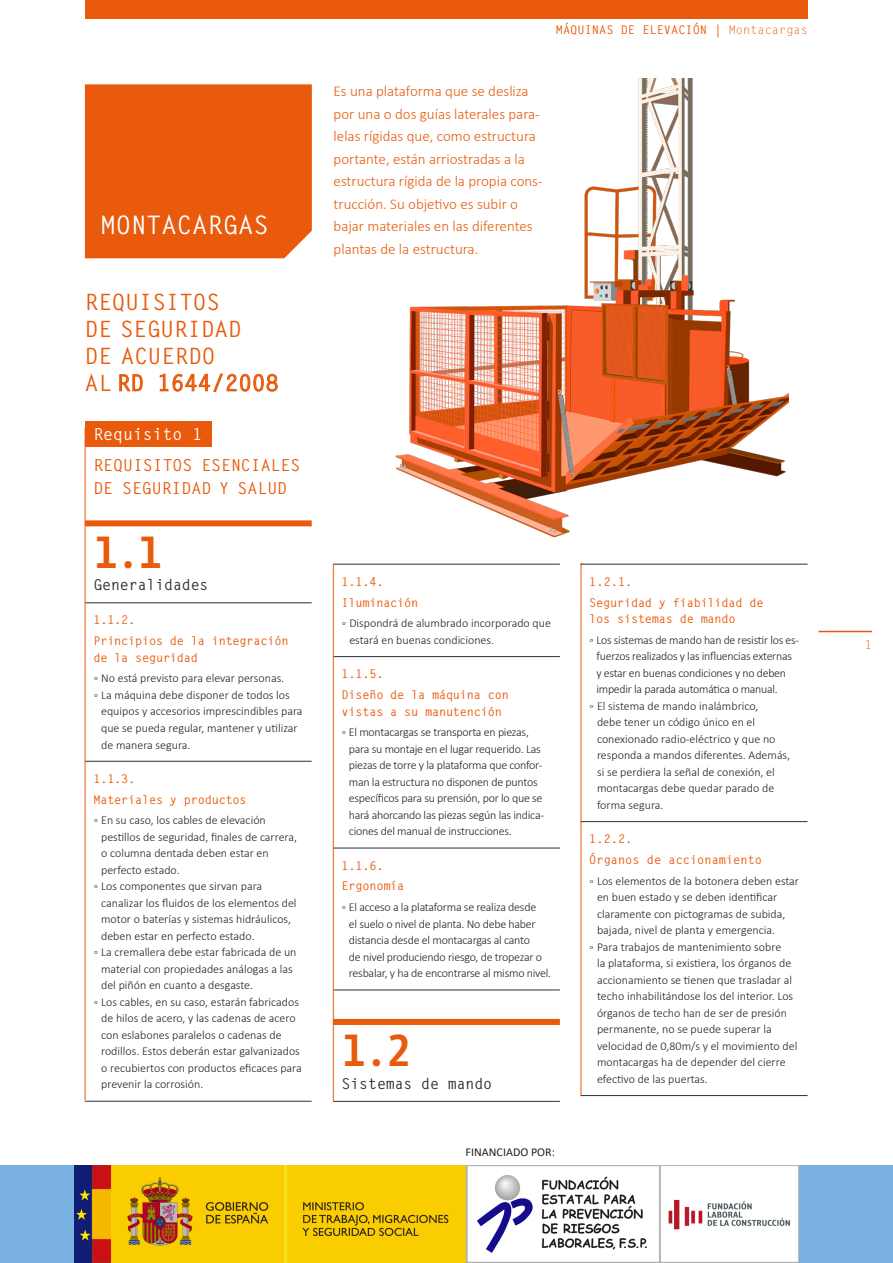
<style>
.page{position:relative;width:893px;height:1263px;background:#fff}
.page>*{position:absolute;margin:0;border:0;box-sizing:border-box;transform-origin:0 0}
.List_Paragraph{font:600 43.5px "Botanika Mono";color:#e95a0c}
.List_Paragraph-2{font:700 25.5px "Letter Gothic Std";color:#fff}
.List_Paragraph-3{font:700 22.5px/27px "Letter Gothic Std";color:#e95a0c}
.List_Paragraph-4{font:700 16.5px/22.5px "Letter Gothic Std";color:#e95a0c}
.List_Paragraph-5{font:700 16.5px "Letter Gothic Std";color:#fff}
.t1{font:300 15px/22.5px "Calibri";color:#e95a0c}
.List_Paragraph-6{font:700 15px "Letter Gothic Std";letter-spacing:-.01em;color:#312f30}
.t2{font:300 12px/16.5px "Calibri";color:#231f20}
.t3{font:300 12px/16.5px "Calibri";letter-spacing:-.02em;color:#231f20}
.t4{font:700 12px/16.5px "Letter Gothic Std";letter-spacing:-.02em;color:#e95a0c}
.t5{font:700 12px "Letter Gothic Std";color:#e95a0c}
.t6{font:12px "Calibri";color:#231f20}
.t7{font:12px "Letter Gothic Std";color:#e95a0c}
.s1{font-weight:400}
</style>
<div class="page">
<hr style="left:819px;top:631px;width:53px;height:1px;background:#e95a0c">
<div style="left:85px;top:0;width:723px;height:19px;background:#e95a0c"></div>
<div style="left:85px;top:84px;width:227px;height:174px;background:#e95a0c"></div>
<div style="left:85px;top:520px;width:227px;height:6px;background:#e95a0c"></div>
<hr style="left:85px;top:602px;width:227px;height:1px;background:#312f30">
<hr style="left:85px;top:761px;width:227px;height:1px;background:#312f30">
<hr style="left:85px;top:1101px;width:227px;height:1px;background:#312f30">
<hr style="left:333px;top:990px;width:227px;height:1px;background:#312f30">
<hr style="left:333px;top:564px;width:227px;height:1px;background:#312f30">
<hr style="left:333px;top:656px;width:227px;height:1px;background:#312f30">
<hr style="left:333px;top:848px;width:227px;height:1px;background:#312f30">
<hr style="left:333px;top:1101px;width:227px;height:1px;background:#312f30">
<div style="left:333px;top:1019px;width:227px;height:6px;background:#e95a0c"></div>
<div style="left:85px;top:421px;width:127px;height:25px;background:#e95a0c"></div>
<hr style="left:333px;top:564px;width:1px;height:537px;background:#e95a0c">
<hr style="left:581px;top:563px;width:1px;height:533px;background:#e95a0c">
<hr style="left:85px;top:428px;width:1px;height:672px;background:#e95a0c">
<svg style="left:119px;top:374px;width:24px;height:18px"></svg>
<svg style="left:159px;top:373px;width:119px;height:19px"></svg>
<div style="left:0;top:1165px;width:893px;height:98px;background:#7ab2e1"></div>
<img style="left:74px;top:1165px;width:725px;height:98px">
<img style="left:395px;top:79px;width:394px;height:459px">
<hr style="left:581px;top:564px;width:227px;height:1px;background:#312f30">
<hr style="left:581px;top:821px;width:227px;height:1px;background:#312f30">
<hr style="left:581px;top:1095px;width:227px;height:1px;background:#312f30">
<p class="List_Paragraph-2" style="left:100px;top:209px;width:170px">MONTACARGAS</p>
<p class="List_Paragraph-3" style="left:85px;top:289px;width:195px">REQUISITOS<br>DE SEGURIDAD<br>DE ACUERDO<br>AL RD 1644/2008</p>
<p class="List_Paragraph-5" style="left:93px;top:424px;width:110px">Requisito 1</p>
<p class="List_Paragraph-4" style="left:93px;top:454px;width:208px">REQUISITOS ESENCIALES<br>DE SEGURIDAD Y SALUD</p>
<p class="List_Paragraph" style="left:93px;top:526px;width:72px">1.1</p>
<p class="List_Paragraph-6" style="left:93px;top:575px;width:117px">Generalidades</p>
<p class="t4" style="left:93px;top:612px;width:43px">1.1.2.</p>
<p class="t4" style="left:93px;top:633px;width:197px">Principios de la integración de la seguridad</p>
<p class="t2" style="left:93px;top:670px;width:192px">◦ No está previsto para elevar personas.</p>
<p class="t2" style="left:101px;top:687px;width:203px;text-indent:-8px">◦ La máquina debe disponer de todos los equipos y accesorios imprescindibles para que se pueda regular, mantener y utilizar de manera segura.</p>
<p class="t4" style="left:93px;top:770px;width:43px">1.1.3.</p>
<p class="t4" style="left:93px;top:791px;width:155px">Materiales y productos</p>
<p class="t2" style="left:101px;top:812px;width:197px;text-indent:-8px">◦ En su caso, los cables de elevación pestillos de seguridad, finales de carrera, o columna dentada deben estar en perfecto estado.</p>
<p class="t2" style="left:101px;top:878px;width:197px;text-indent:-8px">◦ Los componentes que sirvan para canalizar los fluidos de los elementos del motor o baterías y sistemas hidráulicos, deben estar en perfecto estado.</p>
<p class="t2" style="left:101px;top:944px;width:197px;text-indent:-8px">◦ La cremallera debe estar fabricada de un material con propiedades análogas a las del piñón en cuanto a desgaste.</p>
<p class="t2" style="left:101px;top:993px;width:202px;text-indent:-8px">◦ Los cables, en su caso, estarán fabricados de hilos de acero, y las cadenas de acero con eslabones paralelos o cadenas de rodillos. Estos deberán estar galvanizados o recubiertos con productos eficaces para prevenir la corrosión.</p>
<p class="t5" style="left:556px;top:23px;width:253px">MÁQUINAS DE ELEVACIÓN <span class="s1">│ Montacargas</span></p>
<p class="t1" style="left:334px;top:80px;width:211px">Es una plataforma que se desliza por una o dos guías laterales para&shy;lelas rígidas que, como estructura portante, están arriostradas a la estructura rígida de la propia cons&shy;trucción. Su objetivo es subir o bajar materiales en las diferentes plantas de la estructura.</p>
<p class="t4" style="left:342px;top:573px;width:43px">1.1.4.</p>
<p class="t4" style="left:342px;top:594px;width:78px">Iluminación</p>
<p class="t2" style="left:349px;top:615px;width:203px;text-indent:-8px">◦ Dispondrá de alumbrado incorporado que estará en buenas condiciones.</p>
<p class="t4" style="left:342px;top:666px;width:43px">1.1.5.</p>
<p class="t4" style="left:342px;top:687px;width:169px">Diseño de la máquina con vistas a su manutención</p>
<p class="t3" style="left:349px;top:724px;width:197px;text-indent:-7px">◦ El montacargas se transporta en piezas, para su montaje en el lugar requerido. Las piezas de torre y la plataforma que confor&shy;man la estructura no disponen de puntos específicos para su prensión, por lo que se hará ahorcando las piezas según las indica&shy;ciones del manual de instrucciones.</p>
<p class="t4" style="left:342px;top:857px;width:43px">1.1.6.</p>
<p class="t4" style="left:342px;top:878px;width:64px">Ergonomía</p>
<p class="t3" style="left:349px;top:899px;width:204px;text-indent:-7px">◦ El acceso a la plataforma se realiza desde<br>el suelo o nivel de planta. No debe haber distancia desde el montacargas al canto<br>de nivel produciendo riesgo, de tropezar o resbalar, y ha de encontrarse al mismo nivel.</p>
<p class="List_Paragraph" style="left:342px;top:1024px;width:72px">1.2</p>
<p class="List_Paragraph-6" style="left:342px;top:1074px;width:152px">Sistemas de mando</p>
<p class="t6" style="left:466px;top:1144px;width:91px">FINANCIADO POR:</p>
<p class="t4" style="left:589px;top:573px;width:45px">1.2.1.</p>
<p class="t4" style="left:589px;top:594px;width:176px">Seguridad y fiabilidad de los sistemas de mando</p>
<p class="t3" style="left:596px;top:631px;width:204px;text-indent:-7px">◦ Los sistemas de mando han de resistir los es&shy;fuerzos realizados y las influencias externas y estar en buenas condiciones y no deben impedir la parada automática o manual.</p>
<p class="t2" style="left:597px;top:697px;width:195px;text-indent:-8px">◦ El sistema de mando inalámbrico,<br>debe tener un código único en el conexionado radio-eléctrico y que no responda a mandos diferentes. Además, si se perdiera la señal de conexión, el montacargas debe quedar parado de forma segura.</p>
<p class="t4" style="left:589px;top:831px;width:45px">1.2.2.</p>
<p class="t5" style="left:589px;top:852px;width:174px">Órganos de accionamiento</p>
<p class="t2" style="left:597px;top:872px;width:204px;text-indent:-8px">◦ Los elementos de la botonera deben estar en buen estado y se deben identificar claramente con pictogramas de subida, bajada, nivel de planta y emergencia.</p>
<p class="t2" style="left:597px;top:938px;width:202px;text-indent:-8px">◦ Para trabajos de mantenimiento sobre<br>la plataforma, si existiera, los órganos de accionamiento se tienen que trasladar al techo inhabilitándose los del interior. Los órganos de techo han de ser de presión permanente, no se puede superar la velocidad de 0,80m/s y el movimiento del montacargas ha de depender del cierre efectivo de las puertas.</p>
<p class="t7" style="left:865px;top:638px;width:9px">1</p>
</div>
